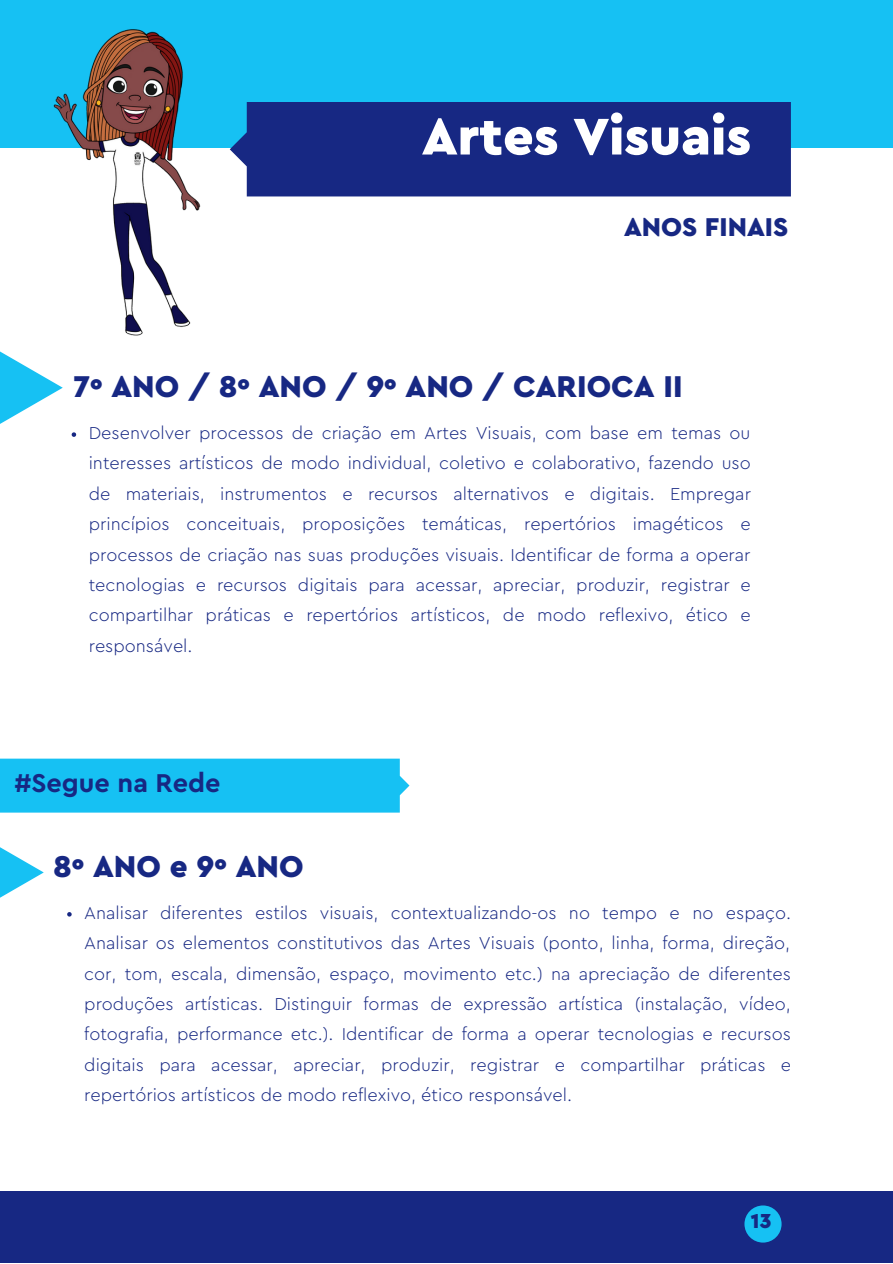
<style>
.page{position:relative;width:893px;height:1264px;background:#fff}
.page>*{position:absolute;margin:0;border:0;box-sizing:border-box;transform-origin:0 0}
.t1{font:900 54px "Cera Pro";color:#fff}
.t2{font:900 31.5px "Cera Pro";color:#172883}
.t3{font:700 27px "Cera Pro";color:#172883}
.t4{font:900 27px "Cera Pro";color:#172883}
.t5{font:900 21.15px "Cera Pro";color:#172883}
.t6{font:300 18px/30.3px "Cera Pro";color:#172883;text-align:justify}
</style>
<div class="page">
<div style="left:0;top:0;width:892px;height:147px;background:#16c1f3"></div>
<div style="left:0;top:1190px;width:892px;height:72px;background:#172883"></div>
<div style="left:230px;top:102px;width:560px;height:94px;background:#172883"></div>
<div style="left:744px;top:1205px;width:37px;height:37px;background:#16c1f3;border-radius:50%"></div>
<img style="left:27px;top:29px;width:199px;height:307px">
<svg style="left:0;top:351px;width:63px;height:73px"></svg>
<svg style="left:72px;top:432px;width:4px;height:5px"></svg>
<div style="left:0;top:758px;width:409px;height:54px;background:#16c1f3"></div>
<svg style="left:0;top:847px;width:44px;height:51px"></svg>
<svg style="left:67px;top:912px;width:5px;height:4px"></svg>
<h1 class="t1" style="left:422px;top:111px;width:330px">Artes Visuais</h1>
<h3 class="t4" style="left:624px;top:214px;width:165px">ANOS FINAIS</h3>
<h2 class="t2" style="left:73px;top:372px;width:611px">7º ANO / 8º ANO / 9º ANO / CARIOCA II</h2>
<p class="t6" style="left:89px;top:418px;width:663px">Desenvolver processos de criação em Artes Visuais, com base em temas ou interesses artísticos de modo individual, coletivo e colaborativo, fazendo uso de materiais, instrumentos e recursos alternativos e digitais. Empregar princípios conceituais, proposições temáticas, repertórios imagéticos e processos de criação nas suas produções visuais. Identificar de forma a operar tecnologias e recursos digitais para acessar, apreciar, produzir, registrar e compartilhar práticas e repertórios artísticos, de modo reflexivo, ético e responsável.</p>
<h3 class="t3" style="left:14px;top:769px;width:207px">#Segue na Rede</h3>
<h2 class="t2" style="left:53px;top:851px;width:252px">8º ANO e 9º ANO</h2>
<p class="t6" style="left:84px;top:898px;width:708px">Analisar diferentes estilos visuais, contextualizando-os no tempo e no espaço.<br>Analisar os elementos constitutivos das Artes Visuais (ponto, linha, forma, direção, cor, tom, escala, dimensão, espaço, movimento etc.) na apreciação de diferentes produções artísticas. Distinguir formas de expressão artística (instalação, vídeo, fotografia, performance etc.). Identificar de forma a operar tecnologias e recursos digitais para acessar, apreciar, produzir, registrar e compartilhar práticas e repertórios artísticos de modo reflexivo, ético responsável.</p>
<p class="t5" style="left:751px;top:1210px;width:22px">13</p>
</div>
